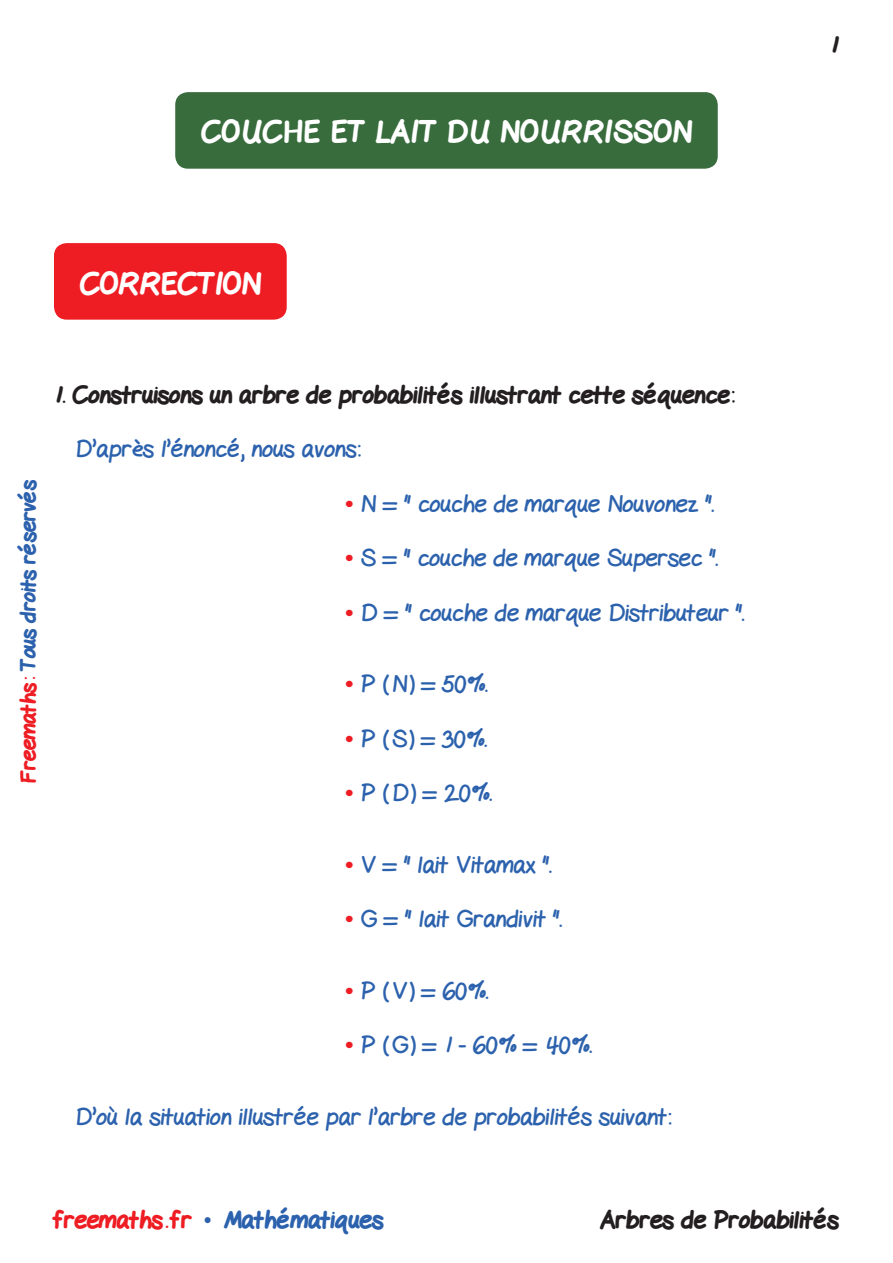
<style>
.page{position:relative;width:893px;height:1263px;background:#fff}
.page>*{position:absolute;margin:0;border:0;box-sizing:border-box;transform-origin:0 0}
.t1{font:800 30px "Gel Pen";letter-spacing:.02em;color:#fff}
.t2{font:800 30px "Gel Pen";color:#fff}
.t3{font:24px "Gel Pen";color:#2c62ad}
.t4{font:800 24px "Gel Pen";color:#231f20}
.t5{font:800 24px "Gel Pen";color:#2c62ad}
.t6{font:800 21px "Gel Pen";letter-spacing:-.01em;color:#2c62ad}
.s1{color:#ee1d23}
.s2{font-family:"Times New Roman";font-weight:700;color:#ee1d23}
.s3{font-family:"Times New Roman";font-weight:400}
</style>
<div class="page">
<div style="left:54px;top:243px;width:233px;height:77px;background:#ee1d23;border-radius:13px"></div>
<div style="left:175px;top:92px;width:543px;height:77px;background:#386c3d;border-radius:13px"></div>
<p class="t1" style="left:201px;top:109px;width:493px">COUCHE ET LAIT DU NOURRISSON</p>
<p class="t4" style="left:830px;top:26px;width:10px">1</p>
<p class="t2" style="left:80px;top:260px;width:183px">CORRECTION</p>
<p class="t6" style="left:12px;top:783px;width:305px;rotate:-90deg"><span class="s1">Freemaths:</span> Tous droits réservés</p>
<p class="t4" style="left:54px;top:376px;width:682px">1. Construisons un arbre de probabilités illustrant cette séquence:</p>
<p class="t3" style="left:75px;top:429px;width:287px">D’après l’énoncé, nous avons:</p>
<p class="t3" style="left:345px;top:484px;width:370px"><span class="s2">•</span> N = " couche de marque Nouvonez ".</p>
<p class="t3" style="left:345px;top:538px;width:374px"><span class="s2">•</span> S = " couche de marque Supersec ".</p>
<p class="t3" style="left:345px;top:593px;width:401px"><span class="s2">•</span> D = " couche de marque Distributeur ".</p>
<p class="t3" style="left:345px;top:664px;width:144px"><span class="s2">•</span> P (N) = 50%.</p>
<p class="t3" style="left:345px;top:719px;width:143px"><span class="s2">•</span> P (S) = 30%.</p>
<p class="t3" style="left:345px;top:773px;width:148px"><span class="s2">•</span> P (D) = 20%.</p>
<p class="t3" style="left:345px;top:845px;width:208px"><span class="s2">•</span> V = " lait Vitamax ".</p>
<p class="t3" style="left:345px;top:899px;width:218px"><span class="s2">•</span> G = " lait Grandivit ".</p>
<p class="t3" style="left:345px;top:971px;width:145px"><span class="s2">•</span> P (V) = 60%.</p>
<p class="t3" style="left:345px;top:1025px;width:248px"><span class="s2">•</span> P (G) = 1 - 60% = 40%.</p>
<p class="t3" style="left:75px;top:1097px;width:597px">D’où la situation illustrée par l’arbre de probabilités suivant:</p>
<p class="t5" style="left:54px;top:1201px;width:331px"><span class="s1">freemaths . fr</span> <span class="s3">•</span> Mathématiques</p>
<p class="t4" style="left:600px;top:1201px;width:240px">Arbres de Probabilités</p>
</div>
